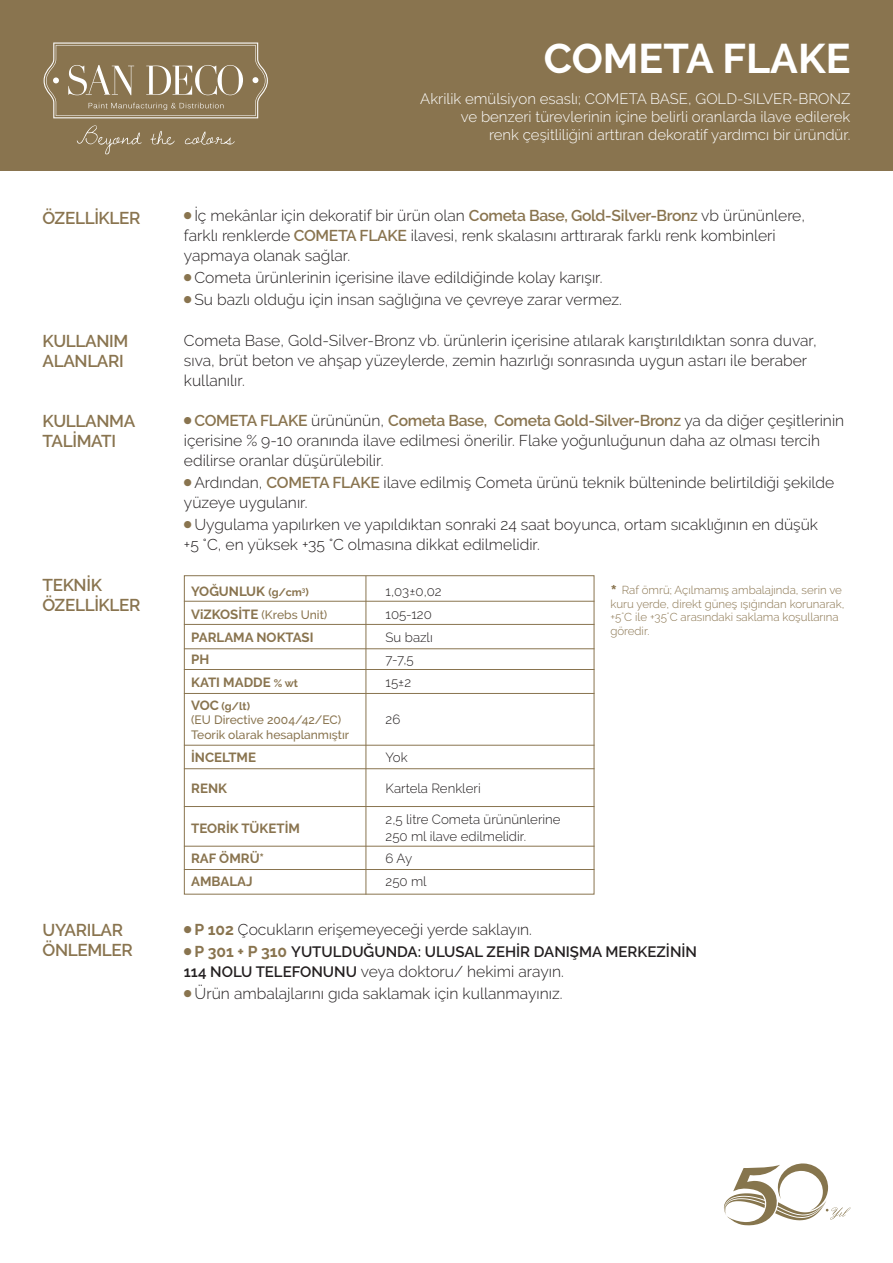
<style>
.page{position:relative;width:893px;height:1263px;background:#fff}
.page>*{position:absolute;margin:0;border:0;box-sizing:border-box;transform-origin:0 0}
.t1{font:700 41.25px "Raleway";color:#fff}
.t2{font:600 17.1px/20px "Raleway";letter-spacing:-.02em;color:#89744f}
.t3{font:300 15.6px/20px "Raleway";color:#231f20}
.t4{font:300 15px "Raleway";color:#fff}
.t5{font:600 15px "Raleway";color:#231f20}
.t6{font:300 13.35px "Raleway";color:#231f20}
.t7{font:700 13.35px "Raleway";color:#89744f}
.t8{font:500 12.15px "Raleway";color:#89744f}
.t9{font:300 11.55px/13.8px "Raleway";color:#89744f}
.t10{font:700 10.8px "Raleway";color:#89744f}
.t11{font:700 6.3px "Raleway";color:#89744f}
.s1{color:#89744f}
.s2{font-weight:600;color:#89744f}
.s3{font-size:10.8px}
.s4{font-weight:700;font-size:13.35px}
.s5{font-size:13.35px}
.s6{font-weight:700;font-size:19.65px}
.s7{font-weight:700;color:#89744f}
.s8{font-weight:700;font-size:15.6px;color:#89744f}
.s9{font-weight:600;font-size:15px}
</style>
<div class="page">
<div style="left:0;top:0;width:893px;height:171px;background:#89744f"></div>
<div style="left:184px;top:575px;width:410px;height:319px;border:1px solid #89744f"></div>
<hr style="left:184px;top:601px;width:410px;height:1px;background:#89744f">
<hr style="left:184px;top:624px;width:410px;height:1px;background:#89744f">
<hr style="left:184px;top:648px;width:410px;height:1px;background:#89744f">
<hr style="left:184px;top:669px;width:410px;height:1px;background:#89744f">
<hr style="left:184px;top:693px;width:410px;height:1px;background:#89744f">
<hr style="left:184px;top:745px;width:410px;height:1px;background:#89744f">
<hr style="left:184px;top:768px;width:410px;height:1px;background:#89744f">
<hr style="left:184px;top:806px;width:410px;height:1px;background:#89744f">
<hr style="left:184px;top:846px;width:410px;height:1px;background:#89744f">
<hr style="left:184px;top:869px;width:410px;height:1px;background:#89744f">
<hr style="left:366px;top:576px;width:1px;height:318px;background:#89744f">
<svg style="left:724px;top:1163px;width:126px;height:63px"></svg>
<svg style="left:44px;top:43px;width:224px;height:75px"></svg>
<svg style="left:77px;top:125px;width:65px;height:29px"></svg>
<svg style="left:150px;top:131px;width:25px;height:14px"></svg>
<svg style="left:185px;top:131px;width:50px;height:14px"></svg>
<p class="t1" style="left:544px;top:35px;width:308px">COMETA FLAKE</p>
<p class="t4" style="left:420px;top:90px;width:432px">Akrilik emülsiyon esaslı; COMETA BASE, GOLD-SILVER-BRONZ</p>
<p class="t4" style="left:461px;top:108px;width:391px">ve benzeri türevlerinin içine belirli oranlarda ilave edilerek</p>
<p class="t4" style="left:489px;top:126px;width:363px">renk çeşitliliğini arttıran dekoratif yardımcı bir üründür.</p>
<p class="t2" style="left:43px;top:208px;width:99px">ÖZELLİKLER</p>
<p class="t3" style="left:184px;top:206px;width:623px"><span class="s1">●</span> İç mekânlar için dekoratif bir ürün olan <span class="s2">Cometa Base, Gold-Silver-Bronz</span> vb ürününlere, farklı renklerde <span class="s2">COMETA FLAKE</span> ilavesi, renk skalasını arttırarak farklı renk kombinleri yapmaya olanak sağlar.</p>
<p class="t3" style="left:184px;top:268px;width:420px"><span class="s1">●</span> Cometa ürünlerinin içerisine ilave edildiğinde kolay karışır.</p>
<p class="t3" style="left:184px;top:290px;width:439px"><span class="s1">●</span> Su bazlı olduğu için insan sağlığına ve çevreye zarar vermez.</p>
<p class="t2" style="left:43px;top:331px;width:87px">KULLANIM</p>
<p class="t2" style="left:43px;top:351px;width:83px">ALANLARI</p>
<p class="t3" style="left:184px;top:330px;width:634px">Cometa Base, Gold-Silver-Bronz vb. ürünlerin içerisine atılarak karıştırıldıktan sonra duvar, sıva, brüt beton ve ahşap yüzeylerde, zemin hazırlığı sonrasında uygun astarı ile beraber kullanılır.</p>
<p class="t2" style="left:43px;top:411px;width:94px">KULLANMA<br>TALİMATI</p>
<p class="t3" style="left:184px;top:410px;width:662px"><span class="s1">●</span> <span class="s2">COMETA FLAKE</span> ürününün, <span class="s2">Cometa Base, Cometa Gold-Silver-Bronz</span> ya da diğer çeşitlerinin içerisine % 9-10 oranında ilave edilmesi önerilir. Flake yoğunluğunun daha az olması tercih edilirse oranlar düşürülebilir.</p>
<p class="t3" style="left:184px;top:472px;width:652px"><span class="s1">●</span> Ardından, <span class="s2">COMETA FLAKE</span> ilave edilmiş Cometa ürünü teknik bülteninde belirtildiği şekilde yüzeye uygulanır.</p>
<p class="t3" style="left:184px;top:514px;width:636px"><span class="s1">●</span> Uygulama yapılırken ve yapıldıktan sonraki 24 saat boyunca, ortam sıcaklığının en düşük +5 °C, en yüksek +35 °C olmasına dikkat edilmelidir.</p>
<p class="t2" style="left:43px;top:575px;width:61px">TEKNİK</p>
<p class="t2" style="left:43px;top:595px;width:99px">ÖZELLİKLER</p>
<p class="t7" style="left:191px;top:584px;width:112px">YOĞUNLUK <span class="s3">(g/cm</span></p>
<p class="t6" style="left:386px;top:584px;width:58px">1,03±0,02</p>
<p class="t11" style="left:302px;top:587px;width:8px">3<span class="s3">)</span></p>
<p class="t8" style="left:191px;top:607px;width:138px"><span class="s4">ViZKOSİTE</span> (Krebs Unit)</p>
<p class="t6" style="left:386px;top:606px;width:48px">105-120</p>
<p class="t7" style="left:191px;top:629px;width:124px">PARLAMA NOKTASI</p>
<p class="t6" style="left:386px;top:629px;width:49px">Su bazlı</p>
<p class="t7" style="left:191px;top:652px;width:20px">PH</p>
<p class="t6" style="left:386px;top:652px;width:30px">7-7,5</p>
<p class="t7" style="left:191px;top:675px;width:108px">KATI MADDE <span class="s3">% wt</span></p>
<p class="t6" style="left:386px;top:675px;width:27px">15±2</p>
<p class="t6" style="left:386px;top:712px;width:16px">26</p>
<p class="t10" style="left:191px;top:700px;width:60px"><span class="s5">VOC</span> (g/lt)</p>
<p class="t8" style="left:191px;top:713px;width:152px">(EU Directive 2004/42/EC)</p>
<p class="t8" style="left:191px;top:727px;width:160px">Teorik olarak hesaplanmıştır</p>
<p class="t7" style="left:191px;top:749px;width:66px">İNCELTME</p>
<p class="t6" style="left:386px;top:749px;width:24px">Yok</p>
<p class="t7" style="left:191px;top:781px;width:37px">RENK</p>
<p class="t6" style="left:386px;top:781px;width:97px">Kartela Renkleri</p>
<p class="t6" style="left:386px;top:812px;width:177px">2,5 litre Cometa ürününlerine</p>
<p class="t6" style="left:386px;top:828px;width:142px">250 ml ilave edilmelidir.</p>
<p class="t7" style="left:191px;top:820px;width:110px">TEORİK TÜKETİM</p>
<p class="t7" style="left:191px;top:851px;width:75px">RAF ÖMRÜ*</p>
<p class="t6" style="left:386px;top:851px;width:28px">6 Ay</p>
<p class="t7" style="left:191px;top:873px;width:63px">AMBALAJ</p>
<p class="t6" style="left:386px;top:873px;width:43px">250 ml</p>
<p class="t9" style="left:610px;top:583px;width:236px"><span class="s6">*</span> Raf ömrü; Açılmamış ambalajında, serin ve kuru yerde, direkt güneş ışığından korunarak, +5˚C ile +35˚C arasındaki saklama koşullarına göredir.</p>
<p class="t2" style="left:43px;top:920px;width:82px">UYARILAR</p>
<p class="t2" style="left:43px;top:940px;width:92px">ÖNLEMLER</p>
<p class="t3" style="left:184px;top:919px;width:350px"><span class="s1">●</span> <span class="s7">P 102</span> Çocukların erişemeyeceği yerde saklayın.</p>
<p class="t5" style="left:184px;top:943px;width:515px"><span class="s1">●</span> <span class="s8">P 301 + P 310</span> YUTULDUĞUNDA: ULUSAL ZEHİR DANIŞMA MERKEZİNİN</p>
<p class="t3" style="left:184px;top:961px;width:381px"><span class="s9">114 NOLU TELEFONUNU</span> veya doktoru/ hekimi arayın.</p>
<p class="t3" style="left:184px;top:983px;width:380px"><span class="s1">●</span> Ürün ambalajlarını gıda saklamak için kullanmayınız.</p>
</div>
